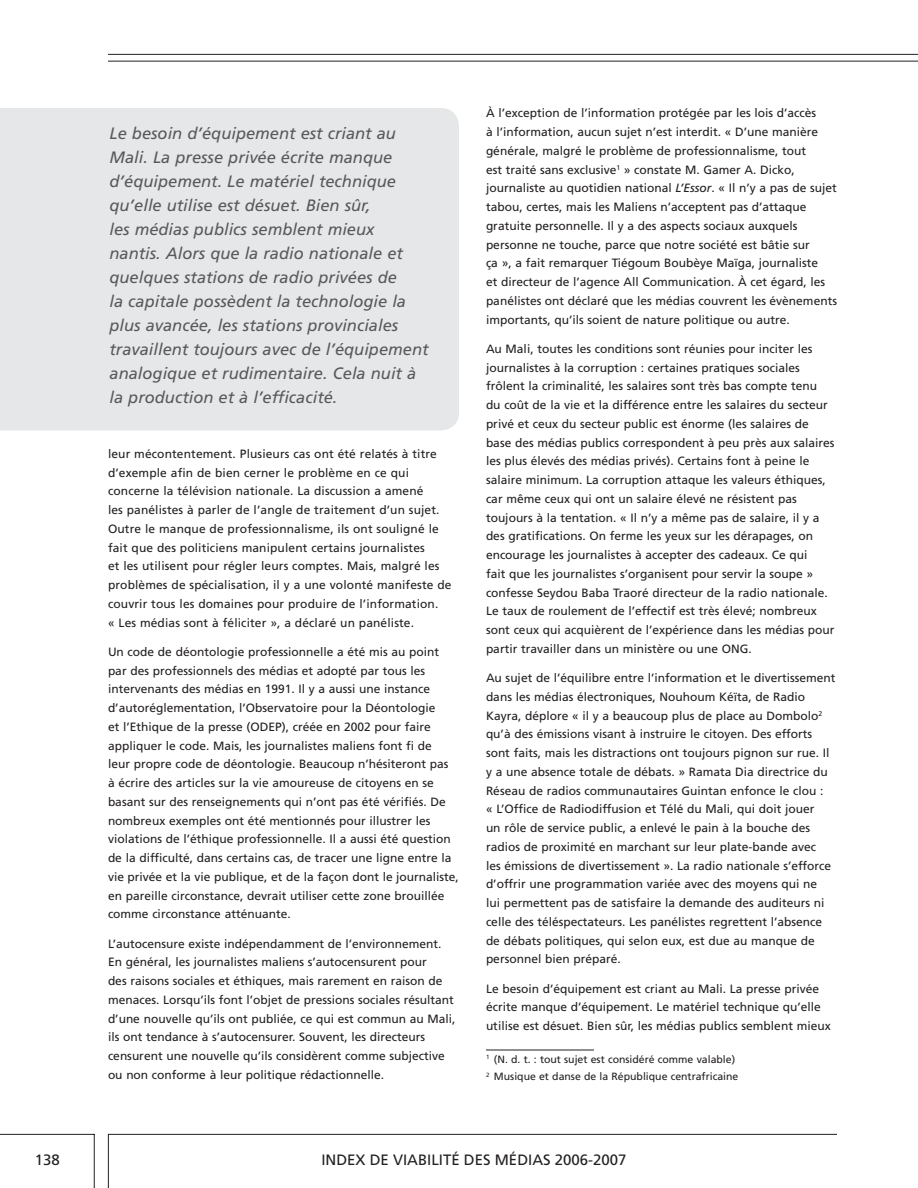
<style>
.page{position:relative;width:918px;height:1188px;background:#fff}
.page>*{position:absolute;margin:0;border:0;box-sizing:border-box;transform-origin:0 0}
.t1{font:italic 16.5px/24px "Frutiger";color:#58595b}
.t2{font:15px "Frutiger";color:#231f20}
.t3{font:12px/18.8px "Frutiger";color:#231f20}
.t4{font:10.5px/17.2px "Frutiger";color:#231f20}
.s1{font-style:italic}
</style>
<div class="page">
<hr style="left:108px;top:1134px;width:729px;height:1px;background:#231f20">
<hr style="left:0;top:1134px;width:94px;height:1px;background:#231f20">
<hr style="left:94px;top:1134px;width:1px;height:54px;background:#231f20">
<hr style="left:108px;top:1134px;width:1px;height:54px;background:#231f20">
<hr style="left:108px;top:61px;width:810px;height:1px;background:#231f20">
<hr style="left:108px;top:54px;width:810px;height:1px;background:#231f20">
<hr style="left:486px;top:1050px;width:108px;height:1px;background:#231f20">
<div style="left:0;top:108px;width:459px;height:322px;background:#e6e7e8"></div>
<p class="t1" style="left:110px;top:122px;width:321px">Le besoin d’équipement est criant au Mali. La presse privée écrite manque d’équipement. Le matériel technique qu’elle utilise est désuet. Bien sûr,<br>les médias publics semblent mieux nantis. Alors que la radio nationale et quelques stations de radio privées de<br>la capitale possèdent la technologie la plus avancée, les stations provinciales travaillent toujours avec de l’équipement analogique et rudimentaire. Cela nuit à la production et à l’efficacité.</p>
<p class="t3" style="left:108px;top:445px;width:345px">leur mécontentement. Plusieurs cas ont été relatés à titre d’exemple afin de bien cerner le problème en ce qui concerne la télévision nationale. La discussion a amené<br>les panélistes à parler de l’angle de traitement d’un sujet.<br>Outre le manque de professionnalisme, ils ont souligné le fait que des politiciens manipulent certains journalistes<br>et les utilisent pour régler leurs comptes. Mais, malgré les problèmes de spécialisation, il y a une volonté manifeste de couvrir tous les domaines pour produire de l’information.<br>« Les médias sont à féliciter », a déclaré un panéliste.</p>
<p class="t3" style="left:108px;top:643px;width:353px">Un code de déontologie professionnelle a été mis au point par des professionnels des médias et adopté par tous les intervenants des médias en 1991. Il y a aussi une instance d’autoréglementation, l’Observatoire pour la Déontologie<br>et l’Ethique de la presse (ODEP), créée en 2002 pour faire appliquer le code. Mais, les journalistes maliens font fi de<br>leur propre code de déontologie. Beaucoup n’hésiteront pas<br>à écrire des articles sur la vie amoureuse de citoyens en se basant sur des renseignements qui n’ont pas été vérifiés. De nombreux exemples ont été mentionnés pour illustrer les violations de l’éthique professionnelle. Il a aussi été question de la difficulté, dans certains cas, de tracer une ligne entre la vie privée et la vie publique, et de la façon dont le journaliste, en pareille circonstance, devrait utiliser cette zone brouillée comme circonstance atténuante.</p>
<p class="t3" style="left:108px;top:935px;width:349px">L’autocensure existe indépendamment de l’environnement.<br>En général, les journalistes maliens s’autocensurent pour<br>des raisons sociales et éthiques, mais rarement en raison de menaces. Lorsqu’ils font l’objet de pressions sociales résultant d’une nouvelle qu’ils ont publiée, ce qui est commun au Mali, ils ont tendance à s’autocensurer. Souvent, les directeurs censurent une nouvelle qu’ils considèrent comme subjective ou non conforme à leur politique rédactionnelle.</p>
<p class="t3" style="left:486px;top:105px;width:353px">À l’exception de l’information protégée par les lois d’accès<br>à l’information, aucun sujet n’est interdit. « D’une manière générale, malgré le problème de professionnalisme, tout<br>est traité sans exclusive<sup>1</sup> » constate M. Gamer A. Dicko, journaliste au quotidien national <span class="s1">L’Essor</span>. « Il n’y a pas de sujet tabou, certes, mais les Maliens n’acceptent pas d’attaque gratuite personnelle. Il y a des aspects sociaux auxquels personne ne touche, parce que notre société est bâtie sur<br>ça », a fait remarquer Tiégoum Boubèye Maïga, journaliste<br>et directeur de l’agence All Communication. À cet égard, les panélistes ont déclaré que les médias couvrent les évènements importants, qu’ils soient de nature politique ou autre.</p>
<p class="t3" style="left:486px;top:340px;width:350px">Au Mali, toutes les conditions sont réunies pour inciter les journalistes à la corruption : certaines pratiques sociales frôlent la criminalité, les salaires sont très bas compte tenu du coût de la vie et la différence entre les salaires du secteur privé et ceux du secteur public est énorme (les salaires de base des médias publics correspondent à peu près aux salaires les plus élevés des médias privés). Certains font à peine le salaire minimum. La corruption attaque les valeurs éthiques, car même ceux qui ont un salaire élevé ne résistent pas toujours à la tentation. « Il n’y a même pas de salaire, il y a des gratifications. On ferme les yeux sur les dérapages, on encourage les journalistes à accepter des cadeaux. Ce qui<br>fait que les journalistes s’organisent pour servir la soupe » confesse Seydou Baba Traoré directeur de la radio nationale.<br>Le taux de roulement de l’effectif est très élevé; nombreux sont ceux qui acquièrent de l’expérience dans les médias pour partir travailler dans un ministère ou une ONG.</p>
<p class="t3" style="left:486px;top:669px;width:351px">Au sujet de l’équilibre entre l’information et le divertissement dans les médias électroniques, Nouhoum Kéïta, de Radio Kayra, déplore « il y a beaucoup plus de place au Dombolo<sup>2 </sup>qu’à des émissions visant à instruire le citoyen. Des efforts sont faits, mais les distractions ont toujours pignon sur rue. Il y a une absence totale de débats. » Ramata Dia directrice du Réseau de radios communautaires Guintan enfonce le clou :<br>« L’Office de Radiodiffusion et Télé du Mali, qui doit jouer<br>un rôle de service public, a enlevé le pain à la bouche des radios de proximité en marchant sur leur plate-bande avec<br>les émissions de divertissement ». La radio nationale s’efforce d’offrir une programmation variée avec des moyens qui ne<br>lui permettent pas de satisfaire la demande des auditeurs ni celle des téléspectateurs. Les panélistes regrettent l’absence de débats politiques, qui selon eux, est due au manque de personnel bien préparé.</p>
<p class="t3" style="left:486px;top:980px;width:346px">Le besoin d’équipement est criant au Mali. La presse privée écrite manque d’équipement. Le matériel technique qu’elle utilise est désuet. Bien sûr, les médias publics semblent mieux</p>
<p class="t4" style="left:486px;top:1051px;width:254px"><sup>1</sup> (N. d. t. : tout sujet est considéré comme valable)<br><sup>2</sup> Musique et danse de la République centrafricaine</p>
<p class="t2" style="left:35px;top:1154px;width:27px">138</p>
<p class="t2" style="left:321px;top:1154px;width:307px">INDEX DE VIABILITÉ DES MÉDIAS 2006-2007</p>
</div>
